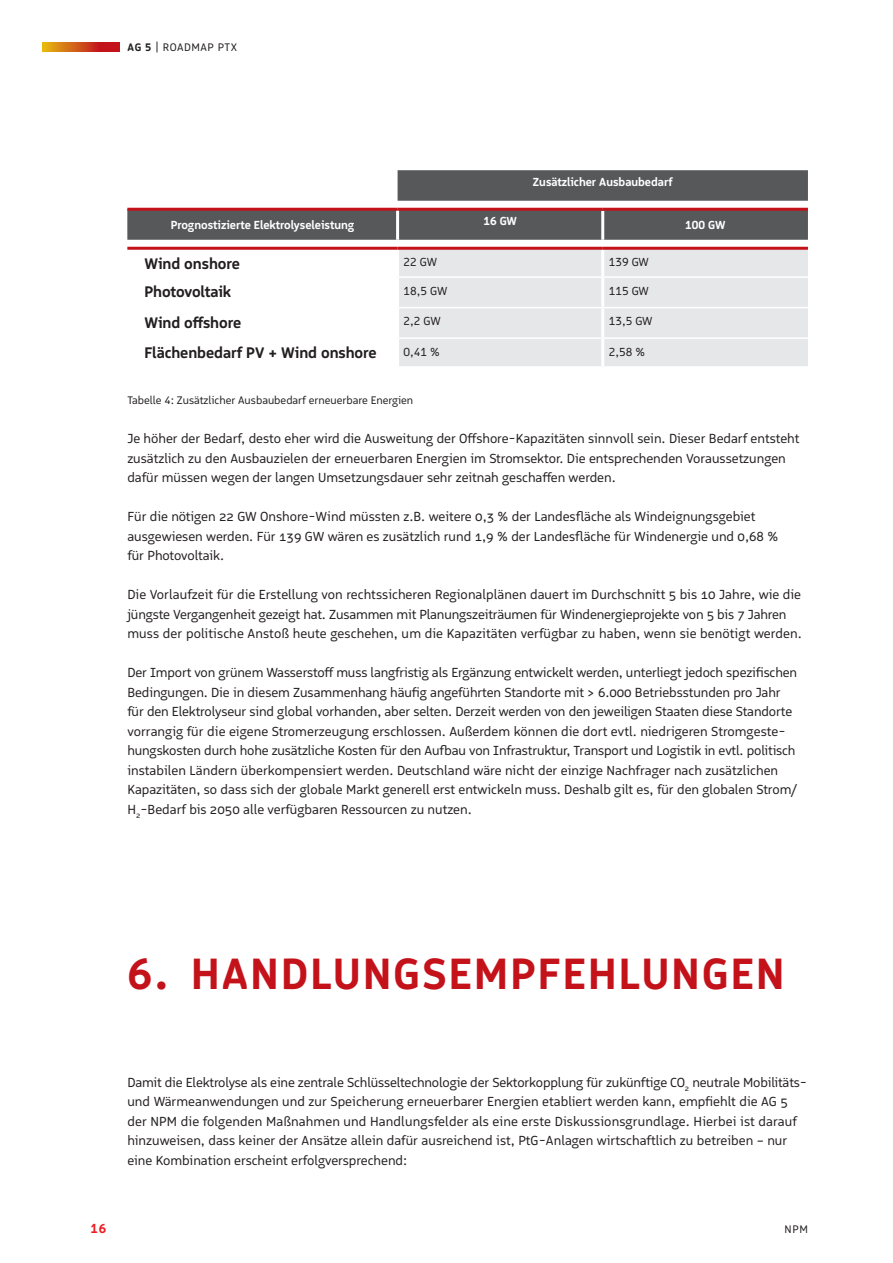
<style>
.page{position:relative;width:893px;height:1263px;background:#fff}
.page>*{position:absolute;margin:0;border:0;box-sizing:border-box;transform-origin:0 0}
.t1{font:700 45px "Logical";letter-spacing:.05em;color:#c4121a}
.t2{font:700 15.75px "Logical";color:#231f20}
.t3{font:13.5px/19.5px "Logical";color:#231f20}
.t4{font:700 13.5px "Logical";color:#ee1d23}
.t5{font:700 12px "Logical";color:#fff}
.t6{font:12px "Logical";color:#231f20}
.t7{font:11.25px "Logical";color:#231f20}
.t8{font:11.25px "Logical";letter-spacing:.05em;color:#231f20}
.s1{font-weight:700}
</style>
<div class="page">
<svg style="left:43px;top:42px;width:76px;height:10px"></svg>
<svg style="left:127px;top:170px;width:681px;height:70px;fill:#57585a"></svg>
<div style="left:399px;top:250px;width:409px;height:116px;background:#e6e7e9"></div>
<hr style="left:601px;top:211px;width:3px;height:29px;background:#fff">
<hr style="left:601px;top:250px;width:3px;height:26px;background:#fff">
<hr style="left:601px;top:278px;width:3px;height:29px;background:#fff">
<hr style="left:601px;top:308px;width:3px;height:29px;background:#fff">
<hr style="left:601px;top:339px;width:3px;height:27px;background:#fff">
<hr style="left:127px;top:247px;width:271px;height:3px;background:#c4121a">
<hr style="left:398px;top:247px;width:205px;height:3px;background:#c4121a">
<hr style="left:603px;top:247px;width:205px;height:3px;background:#c4121a">
<hr style="left:398px;top:276px;width:205px;height:2px;background:#fff">
<hr style="left:603px;top:276px;width:205px;height:2px;background:#fff">
<hr style="left:398px;top:307px;width:205px;height:1px;background:#fff">
<hr style="left:603px;top:307px;width:205px;height:1px;background:#fff">
<hr style="left:398px;top:337px;width:205px;height:2px;background:#fff">
<hr style="left:603px;top:337px;width:205px;height:2px;background:#fff">
<hr style="left:398px;top:208px;width:205px;height:3px;background:#c4121a">
<hr style="left:603px;top:208px;width:205px;height:3px;background:#c4121a">
<hr style="left:127px;top:208px;width:271px;height:3px;background:#c4121a">
<hr style="left:396px;top:211px;width:3px;height:29px;background:#fff">
<p class="t8" style="left:128px;top:40px;width:111px"><span class="s1">AG 5</span> | ROADMAP PTX</p>
<p class="t5" style="left:533px;top:174px;width:141px">Zusätzlicher Ausbaubedarf</p>
<p class="t5" style="left:171px;top:217px;width:185px">Prognostizierte Elektrolyseleistung</p>
<p class="t5" style="left:483px;top:214px;width:35px">16 GW</p>
<p class="t5" style="left:685px;top:217px;width:42px">100 GW</p>
<p class="t2" style="left:144px;top:253px;width:97px">Wind onshore</p>
<p class="t6" style="left:404px;top:254px;width:35px">22 GW</p>
<p class="t6" style="left:609px;top:254px;width:42px">139 GW</p>
<p class="t2" style="left:144px;top:282px;width:88px">Photovoltaik</p>
<p class="t6" style="left:404px;top:283px;width:45px">18,5 GW</p>
<p class="t6" style="left:609px;top:283px;width:42px">115 GW</p>
<p class="t2" style="left:144px;top:313px;width:98px">Wind offshore</p>
<p class="t6" style="left:404px;top:314px;width:39px">2,2 GW</p>
<p class="t6" style="left:609px;top:314px;width:45px">13,5 GW</p>
<p class="t2" style="left:144px;top:343px;width:234px">Flächenbedarf PV + Wind onshore</p>
<p class="t6" style="left:404px;top:344px;width:38px">0,41 %</p>
<p class="t6" style="left:609px;top:344px;width:38px">2,58 %</p>
<p class="t7" style="left:127px;top:393px;width:287px">Tabelle 4: Zusätzlicher Ausbaubedarf erneuerbare Energien</p>
<p class="t3" style="left:127px;top:429px;width:674px">Je höher der Bedarf, desto eher wird die Ausweitung der Offshore-Kapazitäten sinnvoll sein. Dieser Bedarf entsteht zusätzlich zu den Ausbauzielen der erneuerbaren Energien im Stromsektor. Die entsprechenden Voraussetzungen dafür müssen wegen der langen Umsetzungsdauer sehr zeitnah geschaffen werden.</p>
<p class="t3" style="left:127px;top:507px;width:652px">Für die nötigen 22 GW Onshore-Wind müssten z.B. weitere 0,3 % der Landesfläche als Windeignungsgebiet ausgewiesen werden. Für 139 GW wären es zusätzlich rund 1,9 % der Landesfläche für Windenergie und 0,68 % für Photovoltaik.</p>
<p class="t3" style="left:127px;top:585px;width:676px">Die Vorlaufzeit für die Erstellung von rechtssicheren Regionalplänen dauert im Durchschnitt 5 bis 10 Jahre, wie die jüngste Vergangenheit gezeigt hat. Zusammen mit Planungszeiträumen für Windenergieprojekte von 5 bis 7 Jahren muss der politische Anstoß heute geschehen, um die Kapazitäten verfügbar zu haben, wenn sie benötigt werden.</p>
<p class="t3" style="left:127px;top:663px;width:671px">Der Import von grünem Wasserstoff muss langfristig als Ergänzung entwickelt werden, unterliegt jedoch spezifischen Bedingungen. Die in diesem Zusammenhang häufig angeführten Standorte mit &gt; 6.000 Betriebsstunden pro Jahr für den Elektrolyseur sind global vorhanden, aber selten. Derzeit werden von den jeweiligen Staaten diese Standorte vorrangig für die eigene Stromerzeugung erschlossen. Außerdem können die dort evtl. niedrigeren Stromgeste&shy;hungskosten durch hohe zusätzliche Kosten für den Aufbau von Infrastruktur, Transport und Logistik in evtl. politisch instabilen Ländern überkompensiert werden. Deutschland wäre nicht der einzige Nachfrager nach zusätzlichen Kapazitäten, so dass sich der globale Markt generell erst entwickeln muss. Deshalb gilt es, für den globalen Strom/ H<sub>2</sub>-Bedarf bis 2050 alle verfügbaren Ressourcen zu nutzen.</p>
<h1 class="t1" style="left:127px;top:946px;width:658px">6. HANDLUNGSEMPFEHLUNGEN</h1>
<p class="t3" style="left:127px;top:1072px;width:681px">Damit die Elektrolyse als eine zentrale Schlüsseltechnologie der Sektorkopplung für zukünftige CO<sub>2</sub> neutrale Mobilitäts&shy;und Wärmeanwendungen und zur Speicherung erneuerbarer Energien etabliert werden kann, empfiehlt die AG 5 der NPM die folgenden Maßnahmen und Handlungsfelder als eine erste Diskussionsgrundlage. Hierbei ist darauf hinzuweisen, dass keiner der Ansätze allein dafür ausreichend ist, PtG-Anlagen wirtschaftlich zu betreiben – nur eine Kombination erscheint erfolgversprechend:</p>
<p class="t4" style="left:91px;top:1220px;width:17px">16</p>
<p class="t7" style="left:785px;top:1222px;width:25px">NPM</p>
</div>
